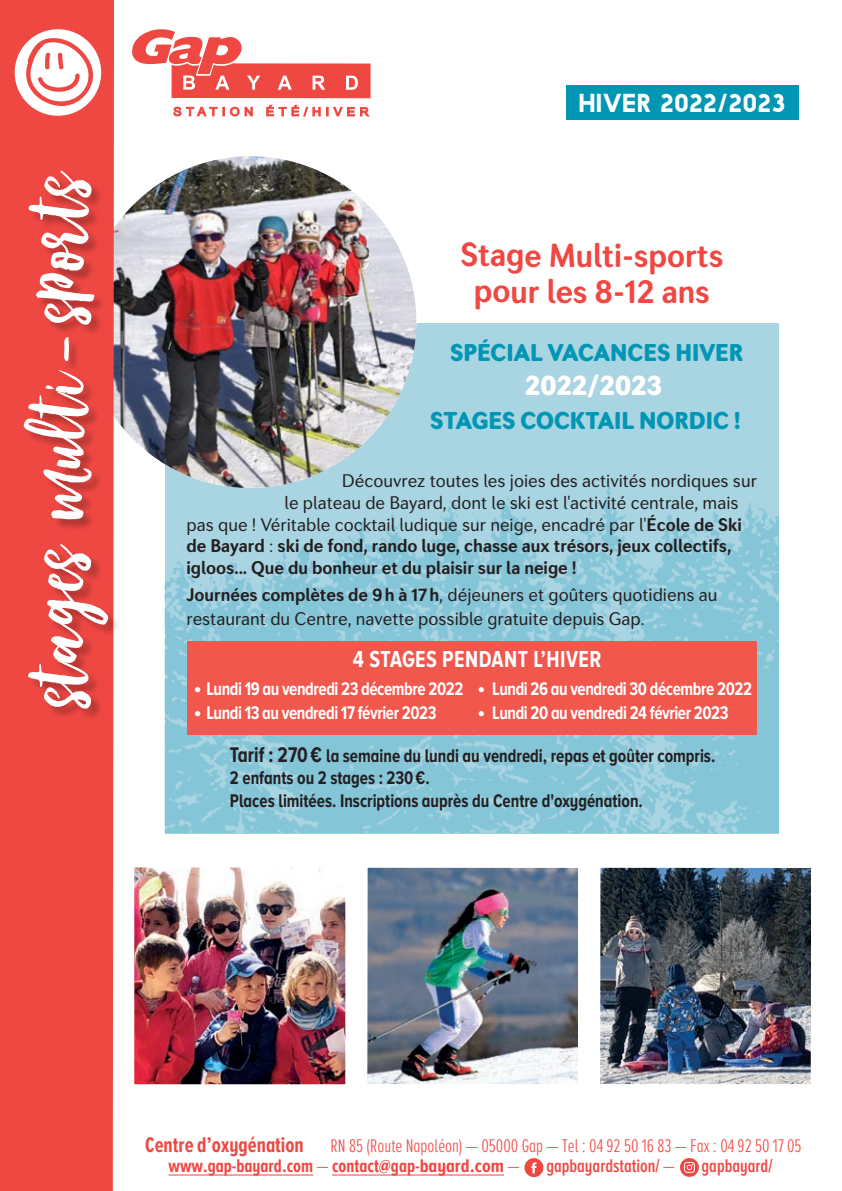
<style>
.page{position:relative;width:842px;height:1191px;background:#fff}
.page>*{position:absolute;margin:0;border:0;box-sizing:border-box;transform-origin:0 0}
.t1{font:68px "Modestyle";letter-spacing:.025em;color:#fff}
.t2{font:700 33px/36px "Seconda Soft";color:#ef4843;text-align:center;scale:.93 1}
.t3{font:900 28px "Seconda Soft";letter-spacing:-.015em;color:#fff;scale:.95 1}
.t4{font:900 24px "Seconda Soft";color:#0096b4;scale:.95 1}
.t5{font:700 24px "Proxima Nova A Cond";letter-spacing:.02em;color:#fff;scale:.9 1}
.t6{font:24px "Facile Sans";letter-spacing:.045em;color:#fff;scale:1.05 1}
.t7{font:700 19px/22.4px "Proxima Nova A Cond";color:#231f20;scale:.9 1}
.t8{font:700 19px "Proxima Nova A Cond";letter-spacing:-.025em;color:#fff;scale:.9 1}
.t9{font:300 19px/20px "Proxima Nova A Ex Cn";color:#ef4843}
.t10{font:600 19px "Proxima Nova A Ex Cn";color:#ef4843}
.t11{font:18px/23.2px "Seconda Soft";color:#231f20;scale:.95 1}
.t12{font:700 18px "Seconda Soft";color:#231f20;scale:.95 1}
.s1{font-weight:700}
.s2{font-weight:400}
.s3{font-family:"Proxima Nova A";font-size:22px}
.s4{font-size:22px}
.s5{font-weight:700;font-size:22px}
.s6{font-weight:300}
</style>
<div class="page">
<img style="left:165px;top:323px;width:613px;height:509px">
<svg style="left:173px;top:107px;width:44px;height:10px"></svg>
<svg style="left:230px;top:107px;width:9px;height:9px"></svg>
<svg style="left:245px;top:106px;width:8px;height:11px"></svg>
<svg style="left:266px;top:105px;width:54px;height:11px"></svg>
<svg style="left:327px;top:106px;width:42px;height:10px"></svg>
<svg style="left:132px;top:29px;width:239px;height:69px"></svg>
<div style="left:187px;top:641px;width:569px;height:93px;background:#f0574d"></div>
<img style="left:368px;top:868px;width:209px;height:215px">
<img style="left:135px;top:868px;width:209px;height:215px">
<div style="left:126px;top:859px;width:227px;height:233px;border:8px solid #fff"></div>
<img style="left:601px;top:868px;width:209px;height:215px">
<div style="left:592px;top:859px;width:227px;height:233px;border:8px solid #fff"></div>
<div style="left:567px;top:85px;width:232px;height:34px;background:#0096b4"></div>
<img style="left:85px;top:156px;width:331px;height:332px;border-radius:50%">
<div style="left:0;top:0;width:114px;height:1191px;background:#ef4843"></div>
<div style="left:15px;top:29px;width:86px;height:87px;background:#fff;border-radius:50%"></div>
<svg style="left:25px;top:37px;width:71px;height:69px"></svg>
<img style="left:0;top:130px;width:386px;height:591px">
<hr style="left:168px;top:1174px;width:145px;height:1px;background:#ef4843">
<hr style="left:332px;top:1174px;width:88px;height:1px;background:#ef4843">
<hr style="left:420px;top:1174px;width:84px;height:1px;background:#ef4843">
<svg style="left:524px;top:1158px;width:19px;height:19px"></svg>
<svg style="left:680px;top:1158px;width:19px;height:18px"></svg>
<h1 class="t1" style="left:29px;top:706px;width:540px;rotate:-90deg">stages multi- sports</h1>
<h3 class="t6" style="left:580px;top:90px;width:198px">HIVER 2022/2023</h3>
<h2 class="t2" style="left:461px;top:237px;width:284px">Stage Multi-sports pour les 8-12 ans</h2>
<h3 class="t4" style="left:450px;top:339px;width:310px">SPÉCIAL VACANCES HIVER</h3>
<h3 class="t3" style="left:525px;top:369px;width:146px">2022/2023</h3>
<h3 class="t4" style="left:430px;top:407px;width:329px">STAGES COCKTAIL NORDIC !</h3>
<p class="t11" style="left:342px;top:469px;width:438px">Découvrez toutes les joies des activités nordiques sur</p>
<p class="t11" style="left:284px;top:491px;width:479px">le plateau de Bayard, dont le ski est l'activité centrale, mais</p>
<p class="t11" style="left:187px;top:513px;width:586px">pas que ! Véritable cocktail ludique sur neige, encadré par l'<span class="s1">École de Ski</span></p>
<p class="t12" style="left:187px;top:535px;width:575px">de Bayard <span class="s2">:</span> ski de fond, rando luge, chasse aux trésors, jeux collectifs,</p>
<p class="t12" style="left:187px;top:557px;width:412px">igloos... Que du bonheur et du plaisir sur la neige !</p>
<p class="t11" style="left:187px;top:583px;width:560px"><span class="s1">Journées complètes de 9 h à 17 h</span>, déjeuners et goûters quotidiens au restaurant du Centre, navette possible gratuite depuis Gap.</p>
<h3 class="t5" style="left:353px;top:651px;width:277px">4 stages pendant l’hiver</h3>
<p class="t8" style="left:194px;top:682px;width:622px"><span class="s3">•</span> lundi 19 au vendredi 23 décembre 2022 <span class="s3">•</span> lundi 26 au vendredi 30 décembre 2022</p>
<p class="t8" style="left:194px;top:706px;width:271px"><span class="s3">•</span> lundi 13 au vendredi 17 février 2023</p>
<p class="t8" style="left:478px;top:706px;width:280px"><span class="s3">•</span> lundi 20 au vendredi 24 février 2023</p>
<p class="t7" style="left:230px;top:746px;width:541px"><span class="s4">tarif : 270 €</span> la semaine du lundi au vendredi, repas et goûter compris.<br>2 enfants ou 2 stages : 230 €.<br>places limitées. inscriptions auprès du Centre d'oxygénation.</p>
<p class="t9" style="left:168px;top:1137px;width:635px;text-indent:-23px"><span class="s5">Centre d’oxygénation</span> RN 85 (Route Napoléon) — 05000 Gap — Tel : 04 92 50 16 83 — Fax : 04 92 50 17 05 <span class="s1">www.gap-bayard.com</span> — <span class="s1">contact@gap-bayard.com</span> —</p>
<p class="t10" style="left:546px;top:1159px;width:130px">gapbayardstation/ <span class="s6">—</span></p>
<p class="t10" style="left:702px;top:1159px;width:72px">gapbayard/</p>
</div>
